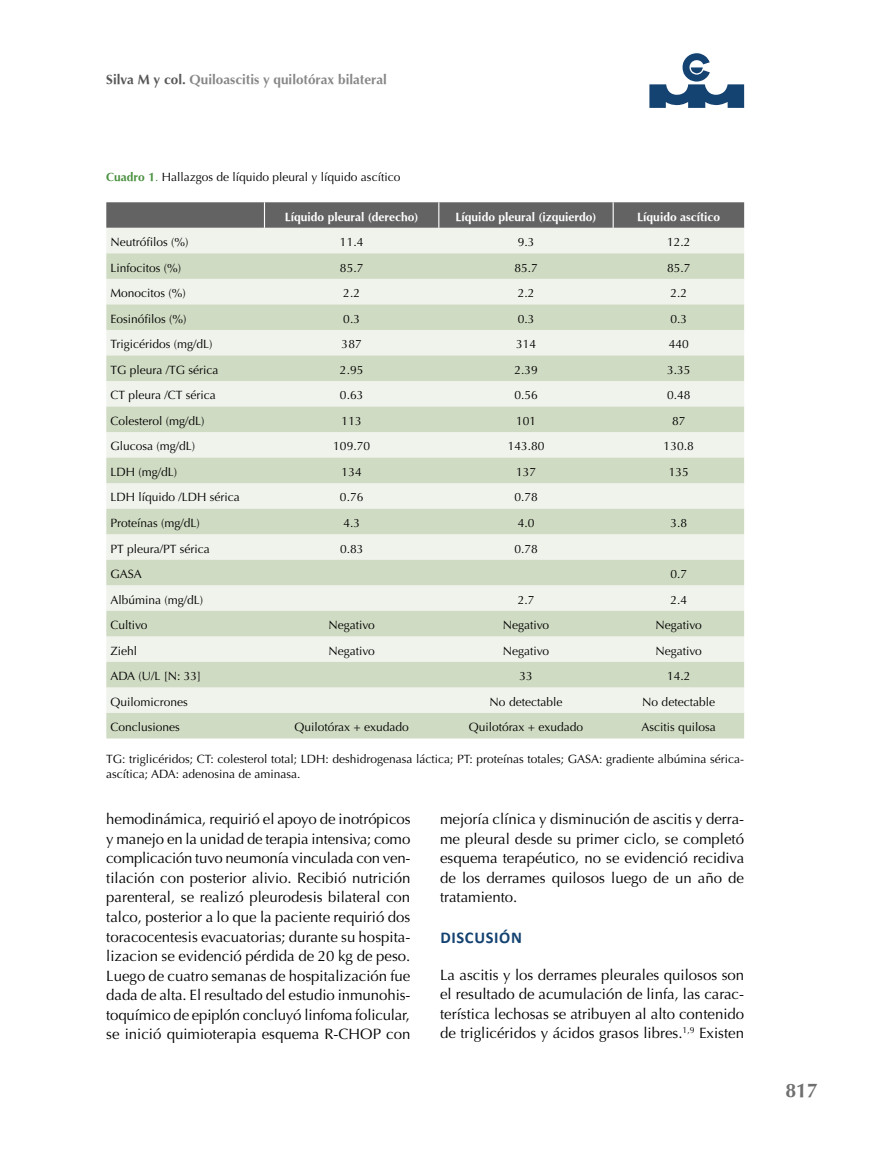
<style>
.page{position:relative;width:893px;height:1149px;background:#fff}
.page>*{position:absolute;margin:0;border:0;box-sizing:border-box;transform-origin:0 0}
.t1{font:700 19.5px "Optima";color:#706f6f}
.t2{font:700 16.5px "Calibri";letter-spacing:.04em;color:#144271}
.t3{font:15px/19.5px "Optima";color:#000;text-align:justify}
.t4{font:700 13.5px "Optima";color:#878787}
.t5{font:12px/15px "Optima";color:#000}
.t6{font:700 12px "Optima";color:#fff}
.s1{color:#575756}
.s2{font-weight:700;color:#4b9141}
.s3{color:#4b9141}
</style>
<div class="page">
<svg style="left:649px;top:53px;width:95px;height:55px"></svg>
<div style="left:106px;top:228px;width:638px;height:25px;background:#f0f3ec"></div>
<svg style="left:106px;top:253px;width:638px;height:485px;background:#dfe6d6"></svg>
<svg style="left:106px;top:202px;width:638px;height:26px;background:#686767"></svg>
<p class="t4" style="left:106px;top:72px;width:282px"><span class="s1">Silva M y col.</span> Quiloascitis y quilotórax bilateral</p>
<p class="t5" style="left:106px;top:170px;width:296px"><span class="s2">Cuadro 1</span><span class="s3">.</span> Hallazgos de líquido pleural y líquido ascítico</p>
<p class="t6" style="left:285px;top:209px;width:135px">Líquido pleural (derecho)</p>
<p class="t6" style="left:456px;top:209px;width:142px">Líquido pleural (izquierdo)</p>
<p class="t6" style="left:637px;top:209px;width:84px">Líquido ascítico</p>
<p class="t5" style="left:111px;top:235px;width:80px">Neutrófilos (%)</p>
<p class="t5" style="left:340px;top:235px;width:25px">11.4</p>
<p class="t5" style="left:518px;top:235px;width:18px">9.3</p>
<p class="t5" style="left:667px;top:235px;width:25px">12.2</p>
<p class="t5" style="left:111px;top:260px;width:72px">Linfocitos (%)</p>
<p class="t5" style="left:340px;top:260px;width:25px">85.7</p>
<p class="t5" style="left:514px;top:260px;width:25px">85.7</p>
<p class="t5" style="left:667px;top:260px;width:25px">85.7</p>
<p class="t5" style="left:111px;top:286px;width:77px">Monocitos (%)</p>
<p class="t5" style="left:343px;top:286px;width:18px">2.2</p>
<p class="t5" style="left:518px;top:286px;width:18px">2.2</p>
<p class="t5" style="left:670px;top:286px;width:18px">2.2</p>
<p class="t5" style="left:111px;top:311px;width:78px">Eosinófilos (%)</p>
<p class="t5" style="left:343px;top:311px;width:18px">0.3</p>
<p class="t5" style="left:518px;top:311px;width:18px">0.3</p>
<p class="t5" style="left:670px;top:311px;width:18px">0.3</p>
<p class="t5" style="left:111px;top:337px;width:103px">Trigicéridos (mg/dL)</p>
<p class="t5" style="left:342px;top:337px;width:22px">387</p>
<p class="t5" style="left:516px;top:337px;width:22px">314</p>
<p class="t5" style="left:669px;top:337px;width:22px">440</p>
<p class="t5" style="left:111px;top:362px;width:109px">TG pleura /TG sérica</p>
<p class="t5" style="left:340px;top:362px;width:25px">2.95</p>
<p class="t5" style="left:514px;top:362px;width:25px">2.39</p>
<p class="t5" style="left:667px;top:362px;width:25px">3.35</p>
<p class="t5" style="left:111px;top:388px;width:107px">CT pleura /CT sérica</p>
<p class="t5" style="left:340px;top:388px;width:25px">0.63</p>
<p class="t5" style="left:514px;top:388px;width:25px">0.56</p>
<p class="t5" style="left:667px;top:388px;width:25px">0.48</p>
<p class="t5" style="left:111px;top:413px;width:96px">Colesterol (mg/dL)</p>
<p class="t5" style="left:342px;top:413px;width:22px">113</p>
<p class="t5" style="left:516px;top:413px;width:22px">101</p>
<p class="t5" style="left:672px;top:413px;width:15px">87</p>
<p class="t5" style="left:111px;top:439px;width:86px">Glucosa (mg/dL)</p>
<p class="t5" style="left:333px;top:439px;width:38px">109.70</p>
<p class="t5" style="left:508px;top:439px;width:38px">143.80</p>
<p class="t5" style="left:664px;top:439px;width:32px">130.8</p>
<p class="t5" style="left:111px;top:464px;width:68px">LDH (mg/dL)</p>
<p class="t5" style="left:342px;top:464px;width:22px">134</p>
<p class="t5" style="left:516px;top:464px;width:22px">137</p>
<p class="t5" style="left:669px;top:464px;width:22px">135</p>
<p class="t5" style="left:111px;top:490px;width:131px">LDH líquido /LDH sérica</p>
<p class="t5" style="left:340px;top:490px;width:25px">0.76</p>
<p class="t5" style="left:514px;top:490px;width:25px">0.78</p>
<p class="t5" style="left:111px;top:515px;width:91px">Proteínas (mg/dL)</p>
<p class="t5" style="left:343px;top:515px;width:18px">4.3</p>
<p class="t5" style="left:518px;top:515px;width:18px">4.0</p>
<p class="t5" style="left:670px;top:515px;width:18px">3.8</p>
<p class="t5" style="left:111px;top:541px;width:101px">PT pleura/PT sérica</p>
<p class="t5" style="left:340px;top:541px;width:25px">0.83</p>
<p class="t5" style="left:514px;top:541px;width:25px">0.78</p>
<p class="t5" style="left:111px;top:566px;width:33px">GASA</p>
<p class="t5" style="left:670px;top:566px;width:18px">0.7</p>
<p class="t5" style="left:111px;top:592px;width:94px">Albúmina (mg/dL)</p>
<p class="t5" style="left:518px;top:592px;width:18px">2.7</p>
<p class="t5" style="left:670px;top:592px;width:18px">2.4</p>
<p class="t5" style="left:111px;top:617px;width:38px">Cultivo</p>
<p class="t5" style="left:329px;top:617px;width:48px">Negativo</p>
<p class="t5" style="left:503px;top:617px;width:48px">Negativo</p>
<p class="t5" style="left:656px;top:617px;width:48px">Negativo</p>
<p class="t5" style="left:111px;top:643px;width:28px">Ziehl</p>
<p class="t5" style="left:329px;top:643px;width:48px">Negativo</p>
<p class="t5" style="left:503px;top:643px;width:48px">Negativo</p>
<p class="t5" style="left:656px;top:643px;width:48px">Negativo</p>
<p class="t5" style="left:111px;top:668px;width:92px">ADA (U/L [N: 33]</p>
<p class="t5" style="left:519px;top:668px;width:15px">33</p>
<p class="t5" style="left:667px;top:668px;width:25px">14.2</p>
<p class="t5" style="left:111px;top:694px;width:79px">Quilomicrones</p>
<p class="t5" style="left:490px;top:694px;width:74px">No detectable</p>
<p class="t5" style="left:642px;top:694px;width:74px">No detectable</p>
<p class="t5" style="left:111px;top:719px;width:71px">Conclusiones</p>
<p class="t5" style="left:294px;top:719px;width:116px">Quilotórax + exudado</p>
<p class="t5" style="left:469px;top:719px;width:116px">Quilotórax + exudado</p>
<p class="t5" style="left:642px;top:719px;width:76px">Ascitis quilosa</p>
<p class="t5" style="left:106px;top:750px;width:639px">TG: triglicéridos; CT: colesterol total; LDH: deshidrogenasa láctica; PT: proteínas totales; GASA: gradiente albúmina sérica&shy;ascítica; ADA: adenosina de aminasa.</p>
<p class="t3" style="left:106px;top:809px;width:306px">hemodinámica, requirió el apoyo de inotrópicos y manejo en la unidad de terapia intensiva; como complicación tuvo neumonía vinculada con ven&shy;tilación con posterior alivio. Recibió nutrición parenteral, se realizó pleurodesis bilateral con talco, posterior a lo que la paciente requirió dos toracocentesis evacuatorias; durante su hospita&shy;lizacion se evidenció pérdida de 20 kg de peso.<br>Luego de cuatro semanas de hospitalización fue dada de alta. El resultado del estudio inmunohis&shy;toquímico de epiplón concluyó linfoma folicular, se inició quimioterapia esquema R-CHOP con</p>
<p class="t3" style="left:440px;top:809px;width:306px">mejoría clínica y disminución de ascitis y derra&shy;me pleural desde su primer ciclo, se completó esquema terapéutico, no se evidenció recidiva de los derrames quilosos luego de un año de tratamiento.</p>
<p class="t2" style="left:440px;top:926px;width:83px">DISCUSIÓN</p>
<p class="t3" style="left:440px;top:964px;width:306px">La ascitis y los derrames pleurales quilosos son el resultado de acumulación de linfa, las carac&shy;terística lechosas se atribuyen al alto contenido de triglicéridos y ácidos grasos libres.<sup>1,9</sup> Existen</p>
<h1 class="t1" style="left:785px;top:1079px;width:34px">817</h1>
</div>
